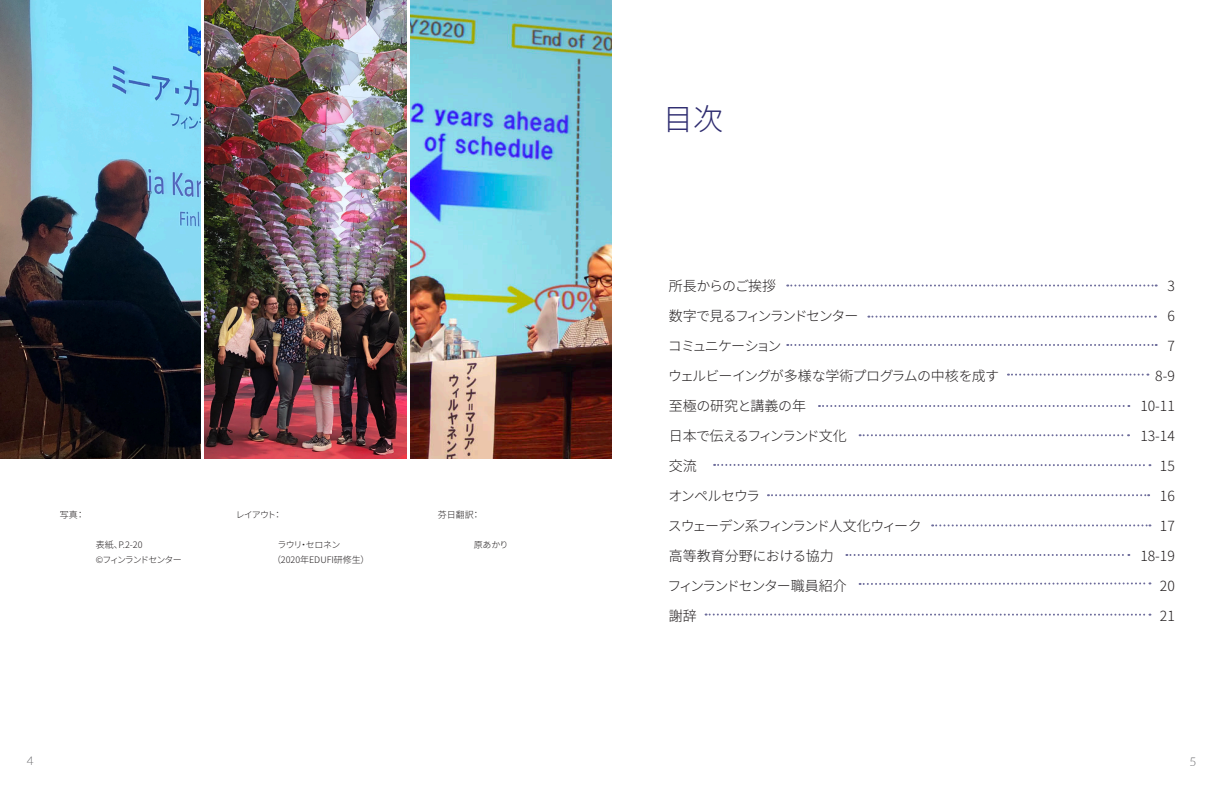
<style>
.page{position:relative;width:1224px;height:792px;background:#fff}
.page>*{position:absolute;margin:0;border:0;box-sizing:border-box;transform-origin:0 0}
.HEADINGJP{font:300 30px "Noto Sans CJ Kjp";color:#2d2b6f}
.TOCJP{font:300 14px "Noto Sans CJ Kjp";letter-spacing:-.055em;color:#231f20}
.TOCJP-2{font:300 14px "Noto Sans CJ Kjp";letter-spacing:-.1em;color:#231f20}
.TOCJP-3{font:300 14px "Noto Sans CJ Kjp";letter-spacing:-.09em;color:#231f20}
.TOCJP-4{font:300 14px "Noto Sans CJ Kjp";letter-spacing:-.12em;color:#231f20}
.TOCJP-5{font:300 14px "Noto Sans CJ Kjp";color:#231f20}
.TOCJP-6{font:300 14px "Noto Sans CJ Kjp";letter-spacing:-.015em;color:#231f20}
.TOCJP-7{font:300 14px "Noto Sans CJ Kjp";letter-spacing:-.085em;color:#231f20}
.t1{font:300 12px "Lato";color:#636366}
.BODYJP{font:300 9px "Noto Sans CJ Kjp";letter-spacing:-.03em;color:#231f20}
.BODYJP-2{font:300 9px "Noto Sans CJ Kjp";color:#231f20}
.BODYJP-3{font:300 9px "Noto Sans CJ Kjp";letter-spacing:-.12em;color:#231f20}
</style>
<div class="page">
<img style="left:411px;top:0;width:201px;height:458px">
<img style="left:205px;top:0;width:201px;height:458px">
<img style="left:0;top:0;width:200px;height:458px">
<svg style="left:787px;top:285px;width:370px;height:2px"></svg>
<svg style="left:868px;top:316px;width:288px;height:2px"></svg>
<svg style="left:787px;top:344px;width:370px;height:2px"></svg>
<svg style="left:1008px;top:374px;width:140px;height:2px"></svg>
<svg style="left:819px;top:405px;width:310px;height:2px"></svg>
<svg style="left:860px;top:434px;width:269px;height:2px"></svg>
<svg style="left:714px;top:464px;width:436px;height:2px"></svg>
<svg style="left:768px;top:494px;width:381px;height:2px"></svg>
<svg style="left:932px;top:524px;width:218px;height:2px"></svg>
<svg style="left:846px;top:554px;width:283px;height:2px"></svg>
<svg style="left:860px;top:582px;width:290px;height:3px"></svg>
<svg style="left:706px;top:614px;width:444px;height:2px"></svg>
<p class="BODYJP" style="left:60px;top:509px;width:26px">写真：</p>
<p class="BODYJP" style="left:96px;top:539px;width:48px">表紙、P.2-20</p>
<p class="BODYJP-3" style="left:96px;top:554px;width:87px">©フィンランドセンター</p>
<p class="BODYJP" style="left:236px;top:509px;width:48px">レイアウト：</p>
<p class="BODYJP" style="left:278px;top:539px;width:64px">ラウリ・セロネン</p>
<p class="BODYJP-2" style="left:272px;top:554px;width:99px">（2020年EDUFI研修生）</p>
<p class="BODYJP" style="left:438px;top:509px;width:44px">芬日翻訳：</p>
<p class="BODYJP" style="left:474px;top:539px;width:36px">原あかり</p>
<p class="HEADINGJP" style="left:663px;top:102px;width:61px">目次</p>
<p class="TOCJP" style="left:669px;top:278px;width:109px">所長からのご挨拶</p>
<p class="TOCJP-2" style="left:669px;top:308px;width:191px">数字で見るフィンランドセンター</p>
<p class="TOCJP-7" style="left:668px;top:338px;width:115px">コミュニケーション</p>
<p class="TOCJP" style="left:668px;top:368px;width:332px">ウェルビーイングが多様な学術プログラムの中核を成す</p>
<p class="TOCJP-6" style="left:669px;top:398px;width:139px">至極の研究と講義の年</p>
<p class="TOCJP-4" style="left:669px;top:428px;width:179px">日本で伝えるフィンランド文化</p>
<p class="TOCJP" style="left:669px;top:458px;width:29px">交流</p>
<p class="TOCJP" style="left:668px;top:488px;width:93px">オンペルセウラ</p>
<p class="TOCJP-3" style="left:668px;top:518px;width:255px">スウェーデン系フィンランド人文化ウィーク</p>
<p class="TOCJP-5" style="left:669px;top:548px;width:167px">高等教育分野における協力</p>
<p class="TOCJP-2" style="left:668px;top:578px;width:181px">フィンランドセンター職員紹介</p>
<p class="TOCJP" style="left:669px;top:608px;width:29px">謝辞</p>
<p class="TOCJP" style="left:1167px;top:278px;width:9px">3</p>
<p class="TOCJP" style="left:1167px;top:308px;width:9px">6</p>
<p class="TOCJP" style="left:1167px;top:338px;width:9px">7</p>
<p class="TOCJP" style="left:1155px;top:368px;width:21px">8-9</p>
<p class="TOCJP" style="left:1140px;top:398px;width:36px">10-11</p>
<p class="TOCJP" style="left:1140px;top:428px;width:36px">13-14</p>
<p class="TOCJP" style="left:1160px;top:458px;width:16px">15</p>
<p class="TOCJP" style="left:1160px;top:488px;width:16px">16</p>
<p class="TOCJP" style="left:1160px;top:518px;width:16px">17</p>
<p class="TOCJP" style="left:1140px;top:548px;width:36px">18-19</p>
<p class="TOCJP" style="left:1160px;top:578px;width:16px">20</p>
<p class="TOCJP" style="left:1160px;top:608px;width:16px">21</p>
<p class="t1" style="left:27px;top:752px;width:8px">4</p>
<p class="t1" style="left:1190px;top:753px;width:8px">5</p>
</div>
